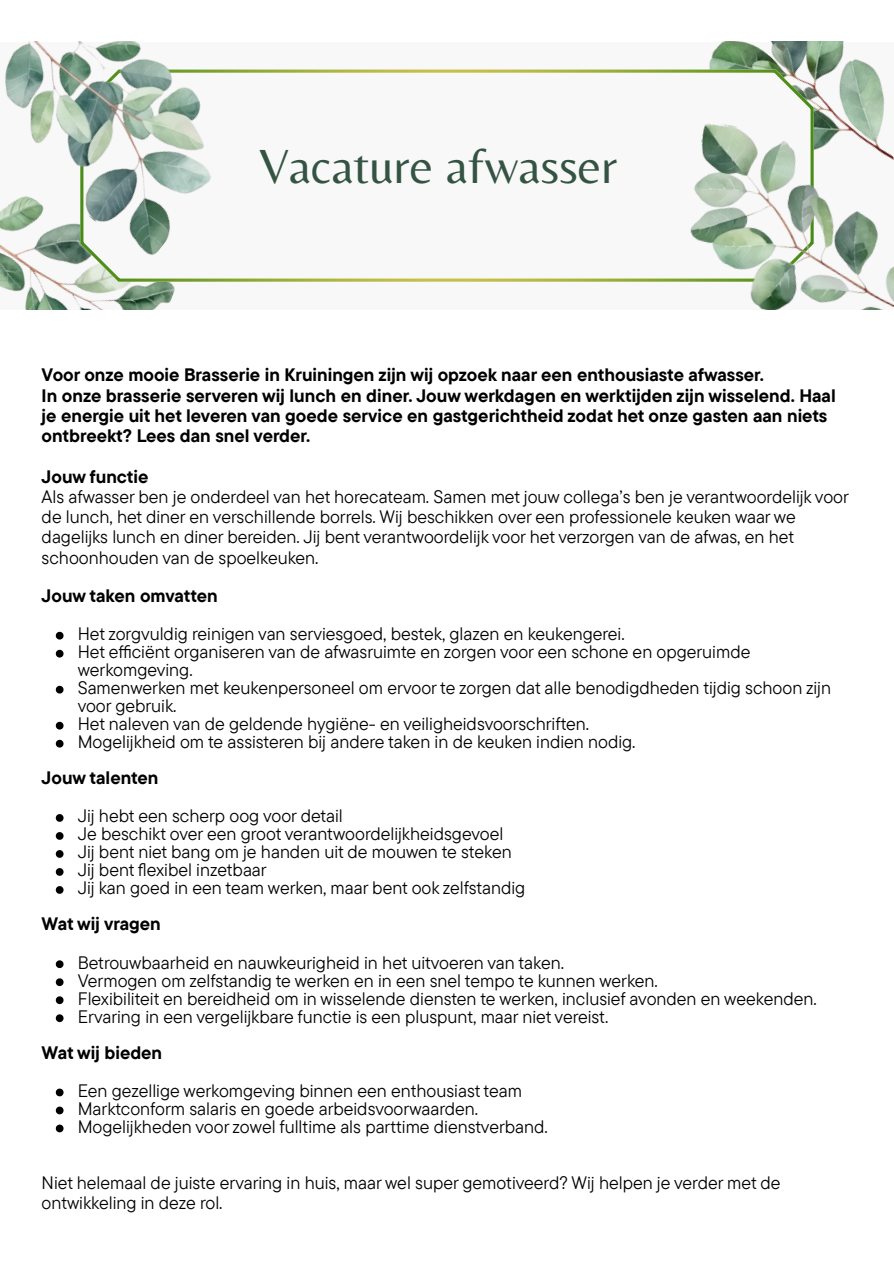
<style>
.page{position:relative;width:894px;height:1263px;background:#fff}
.page>*{position:absolute;margin:0;border:0;box-sizing:border-box;transform-origin:0 0}
.t1{font:49.95px "Belleza";color:#345342}
.t2{font:18px/20.2px "TT Commons Pro";color:#000}
.t3{font:700 18px/20.2px "TT Commons Pro";color:#000}
.s1{font-weight:700}
</style>
<div class="page">
<div style="left:0;top:42px;width:893px;height:267px;background:#f8f8f8"></div>
<img style="left:0;top:263px;width:175px;height:46px">
<img style="left:690px;top:42px;width:195px;height:79px">
<svg style="left:80px;top:70px;width:733px;height:212px"></svg>
<img style="left:673px;top:121px;width:220px;height:188px">
<img style="left:0;top:42px;width:260px;height:221px">
<svg style="left:56px;top:632px;width:7px;height:7px"></svg>
<svg style="left:56px;top:650px;width:7px;height:7px"></svg>
<svg style="left:56px;top:686px;width:7px;height:7px"></svg>
<svg style="left:56px;top:722px;width:7px;height:7px"></svg>
<svg style="left:56px;top:740px;width:7px;height:7px"></svg>
<svg style="left:56px;top:814px;width:7px;height:8px"></svg>
<svg style="left:56px;top:832px;width:7px;height:8px"></svg>
<svg style="left:56px;top:850px;width:7px;height:8px"></svg>
<svg style="left:56px;top:868px;width:7px;height:8px"></svg>
<svg style="left:56px;top:886px;width:7px;height:8px"></svg>
<svg style="left:56px;top:960px;width:7px;height:8px"></svg>
<svg style="left:56px;top:978px;width:7px;height:8px"></svg>
<svg style="left:56px;top:996px;width:7px;height:8px"></svg>
<svg style="left:56px;top:1014px;width:7px;height:8px"></svg>
<svg style="left:56px;top:1089px;width:7px;height:7px"></svg>
<svg style="left:56px;top:1107px;width:7px;height:7px"></svg>
<svg style="left:56px;top:1125px;width:7px;height:7px"></svg>
<p class="t1" style="left:259px;top:136px;width:359px">Vacature afwasser</p>
<h1 class="t3" style="left:42px;top:364px;width:795px">Voor onze mooie Brasserie in Kruiningen zijn wij opzoek naar een enthousiaste afwasser.<br>In onze brasserie serveren wij lunch en diner. Jouw werkdagen en werktijden zijn wisselend. Haal je energie uit het leveren van goede service en gastgerichtheid zodat het onze gasten aan niets ontbreekt? Lees dan snel verder.</h1>
<h1 class="t2" style="left:42px;top:466px;width:808px"><span class="s1">Jouw functie<br></span>Als afwasser ben je onderdeel van het horecateam. Samen met jouw collega’s ben je verantwoordelij k voor de lunch, het diner en verschillende borrels. Wij beschikken over een professionele keuken waar we dagelijks lunch en diner bereiden. Jij bent verantwoordelijk voor het verzorgen van de afwas, en het schoonhouden van de spoelkeuken.</h1>
<h1 class="t3" style="left:42px;top:585px;width:178px">Jouw taken omvatten</h1>
<p class="t2" style="left:78px;top:623px;width:548px">Het zorgvuldig reinigen van serviesgoed, bestek, glazen en keukengerei.</p>
<p class="t2" style="left:78px;top:642px;width:674px;line-height:18px">Het efficiënt organiseren van de afwasruimte en zorgen voor een schone en opgeruimde werkomgeving.</p>
<p class="t2" style="left:78px;top:678px;width:754px;line-height:18px">Samenwerken met keukenpersoneel om ervoor te zorgen dat alle benodigdheden tijdig schoon zijn voor gebruik.</p>
<p class="t2" style="left:78px;top:713px;width:513px">Het naleven van de geldende hygiëne- en veiligheidsvoorschriften.</p>
<p class="t2" style="left:78px;top:731px;width:559px">Mogelijkheid om te assisteren bij andere taken in de keuken indien nodig.</p>
<h1 class="t3" style="left:42px;top:767px;width:118px">Jouw talenten</h1>
<p class="t2" style="left:78px;top:806px;width:266px">Jij hebt een scherp oog voor detail</p>
<p class="t2" style="left:78px;top:824px;width:427px">Je beschikt over een groot verantwoordelij kheidsgevoel</p>
<p class="t2" style="left:78px;top:842px;width:435px">Jij bent niet bang om je handen uit de mouwen te steken</p>
<p class="t2" style="left:78px;top:860px;width:190px">Jij bent flexibel inzetbaar</p>
<p class="t2" style="left:78px;top:878px;width:449px">Jij kan goed in een team werken, maar bent ook zelfstandig</p>
<h1 class="t3" style="left:42px;top:914px;width:121px">Wat wij vragen</h1>
<p class="t2" style="left:78px;top:952px;width:487px">Betrouwbaarheid en nauwkeurigheid in het uitvoeren van taken.</p>
<p class="t2" style="left:78px;top:970px;width:581px">Vermogen om zelfstandig te werken en in een snel tempo te kunnen werken.</p>
<p class="t2" style="left:78px;top:988px;width:740px">Flexibiliteit en bereidheid om in wisselende diensten te werken, inclusief avonden en weekenden.</p>
<p class="t2" style="left:78px;top:1006px;width:532px">Ervaring in een vergelijkbare functie is een pluspunt, maar niet vereist.</p>
<h1 class="t3" style="left:42px;top:1042px;width:122px">Wat wij bieden</h1>
<p class="t2" style="left:78px;top:1080px;width:446px">Een gezellige werkomgeving binnen een enthousiast team</p>
<p class="t2" style="left:78px;top:1098px;width:402px">Marktconform salaris en goede arbeidsvoorwaarden.</p>
<p class="t2" style="left:78px;top:1116px;width:471px">Mogelijkheden voor zowel fulltime als parttime dienstverband.</p>
<p class="t2" style="left:42px;top:1172px;width:740px">Niet helemaal de juiste ervaring in huis, maar wel super gemotiveerd? Wij helpen je verder met de ontwikkeling in deze rol.</p>
</div>
